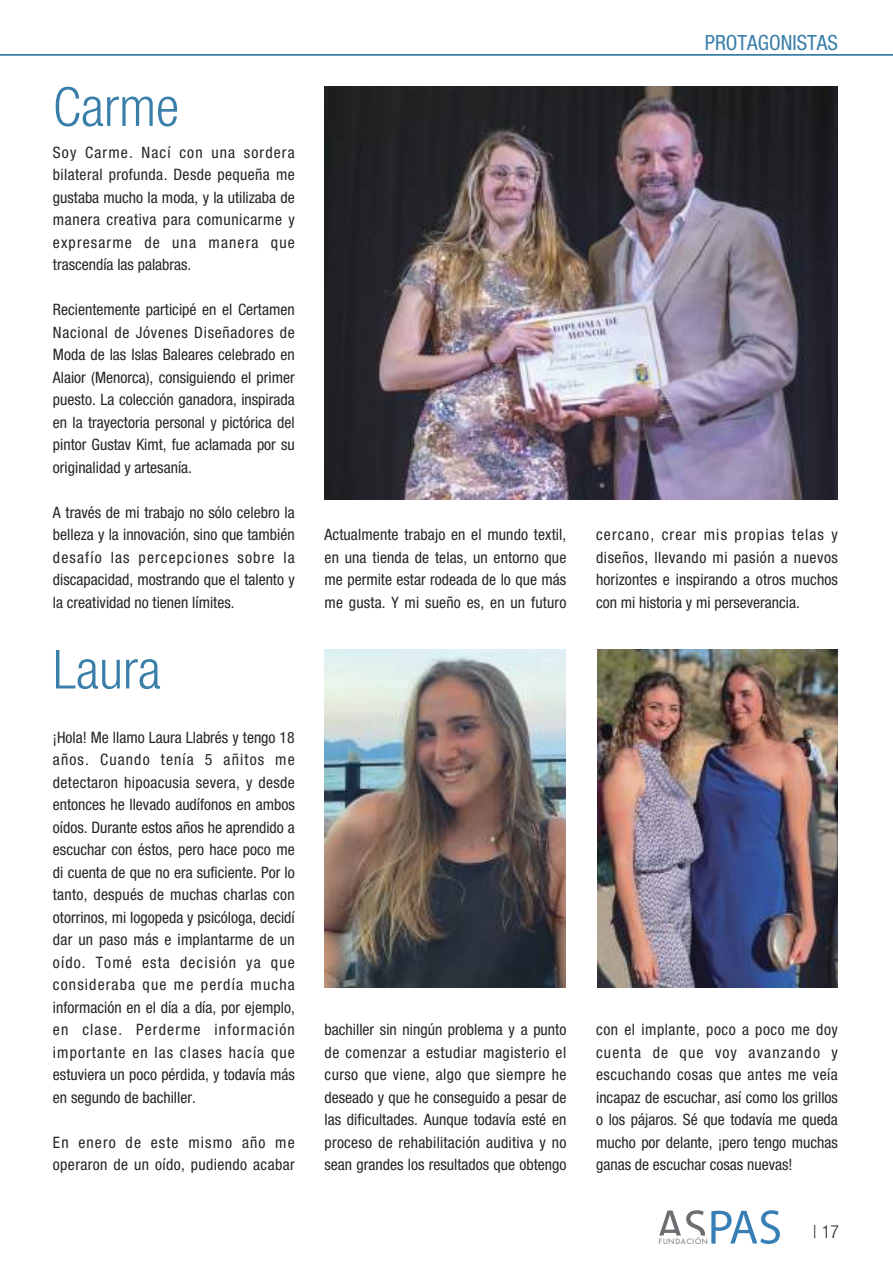
<style>
.page{position:relative;width:893px;height:1263px;background:#fff}
.page>*{position:absolute;margin:0;border:0;box-sizing:border-box;transform-origin:0 0}
.t1{font:300 condensed 54px "Helvetica Neue LT Std";color:#3a7fa9}
.t2{font:condensed 21px "Helvetica Neue LT Std";color:#3a7fa9}
.t3{font:300 condensed 18px "Helvetica Neue LT Std";color:#272526}
.t4{font:condensed 15.75px/22.5px "Helvetica Neue LT Std";color:#272526;text-align:justify}
.t5{font:condensed 15.75px/22.5px "Helvetica Neue LT Std";letter-spacing:.025em;color:#272526}
.t6{font:7.05px "Futura";letter-spacing:.11em;color:#6c6e71}
</style>
<div class="page">
<svg style="left:659px;top:1210px;width:46px;height:25px"></svg>
<svg style="left:711px;top:1210px;width:69px;height:34px"></svg>
<hr style="left:0;top:54px;width:893px;height:2px;background:#3a7fa9">
<img style="left:325px;top:87px;width:513px;height:412px">
<img style="left:325px;top:650px;width:240px;height:337px">
<img style="left:597px;top:650px;width:241px;height:337px">
<h1 class="t1" style="left:53px;top:87px;width:128px">Carme</h1>
<p class="t4" style="left:53px;top:142px;width:243px">Soy Carme. Nací con una sordera bilateral profunda. Desde pequeña me gustaba mucho la moda, y la utilizaba de manera creativa para comunicarme y expresarme de una manera que trascendía las palabras.</p>
<p class="t4" style="left:53px;top:300px;width:243px">Recientemente participé en el Certamen Nacional de Jóvenes Diseñadores de Moda de las Islas Baleares celebrado en Alaior (Menorca), consiguiendo el primer puesto. La colección ganadora, inspirada en la trayectoria personal y pictórica del pintor Gustav Kimt, fue aclamada por su originalidad y artesanía.</p>
<p class="t4" style="left:53px;top:502px;width:243px">A través de mi trabajo no sólo celebro la belleza y la innovación, sino que también desafío las percepciones sobre la discapacidad, mostrando que el talento y la creatividad no tienen límites.</p>
<h1 class="t1" style="left:53px;top:650px;width:109px">Laura</h1>
<p class="t4" style="left:53px;top:727px;width:243px">¡Hola! Me llamo Laura Llabrés y tengo 18 años. Cuando tenía 5 añitos me detectaron hipoacusia severa, y desde entonces he llevado audífonos en ambos oídos. Durante estos años he aprendido a escuchar con éstos, pero hace poco me di cuenta de que no era suficiente. Por lo tanto, después de muchas charlas con otorrinos, mi logopeda y psicóloga, decidí dar un paso más e implantarme de un oído. Tomé esta decisión ya que consideraba que me perdía mucha información en el día a día, por ejemplo, en clase. Perderme información importante en las clases hacía que estuviera un poco pérdida, y todavía más en segundo de bachiller.</p>
<p class="t5" style="left:53px;top:1132px;width:243px">En enero de este mismo año me operaron de un oído, pudiendo acabar</p>
<h2 class="t2" style="left:705px;top:35px;width:135px">PROTAGONISTAS</h2>
<p class="t4" style="left:325px;top:525px;width:243px">Actualmente trabajo en el mundo textil, en una tienda de telas, un entorno que me permite estar rodeada de lo que más me gusta. Y mi sueño es, en un futuro</p>
<p class="t4" style="left:596px;top:525px;width:243px">cercano, crear mis propias telas y diseños, llevando mi pasión a nuevos horizontes e inspirando a otros muchos con mi historia y mi perseverancia.</p>
<p class="t4" style="left:325px;top:1020px;width:243px">bachiller sin ningún problema y a punto de comenzar a estudiar magisterio el curso que viene, algo que siempre he deseado y que he conseguido a pesar de las dificultades. Aunque todavía esté en proceso de rehabilitación auditiva y no sean grandes los resultados que obtengo</p>
<p class="t4" style="left:596px;top:1020px;width:243px">con el implante, poco a poco me doy cuenta de que voy avanzando y escuchando cosas que antes me veía incapaz de escuchar, así como los grillos o los pájaros. Sé que todavía me queda mucho por delante, ¡pero tengo muchas ganas de escuchar cosas nuevas!</p>
<p class="t6" style="left:659px;top:1238px;width:50px">FUNDACIÓN</p>
<p class="t3" style="left:813px;top:1225px;width:28px">| 17</p>
</div>
